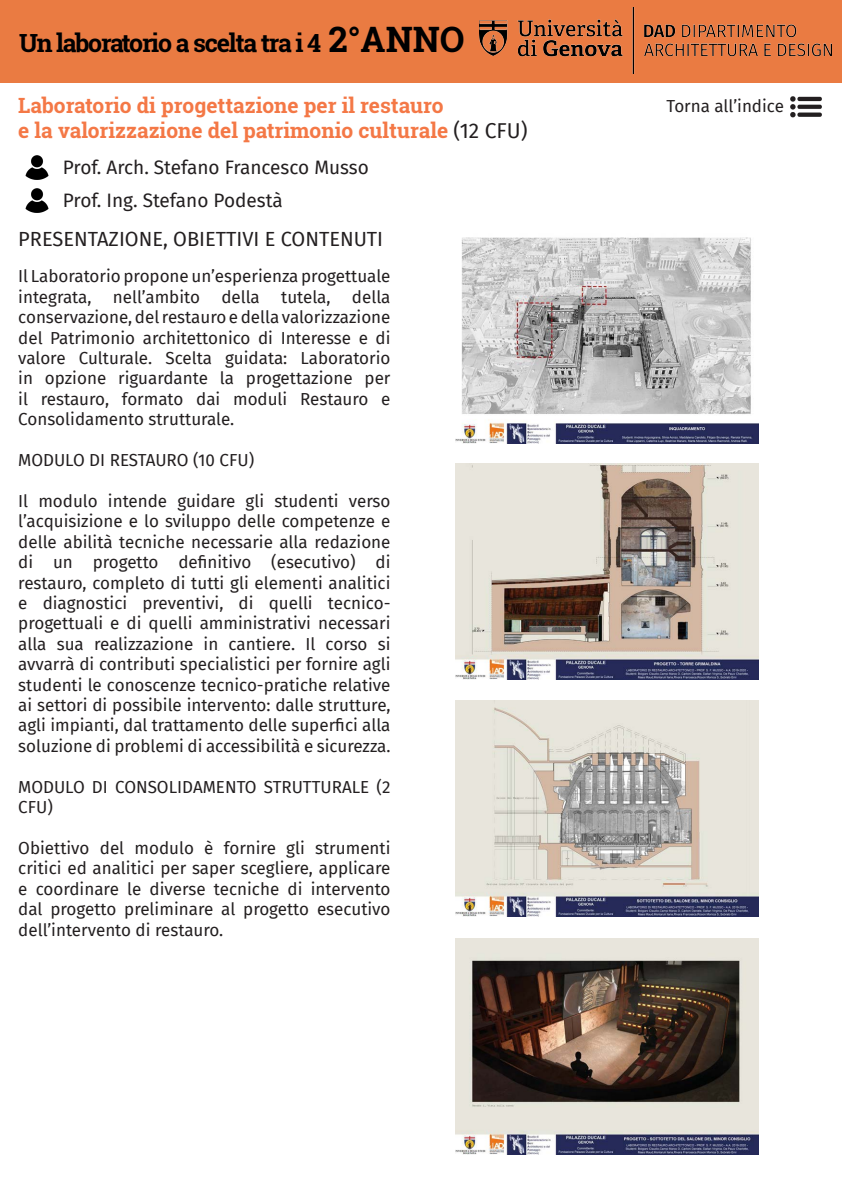
<style>
.page{position:relative;width:842px;height:1191px;background:#fff}
.page>*{position:absolute;margin:0;border:0;box-sizing:border-box;transform-origin:0 0}
.t1{font:700 25px "Roboto Slab";letter-spacing:-.05em;color:#000001}
.t2{font:700 21px "Roboto Slab";color:#f47846}
.t3{font:20px "Fira Sans";color:#231f20}
.t4{font:19px "Fira Sans";color:#231f20}
.t5{font:17px/20.4px "Fira Sans";color:#231f20;text-align:justify}
.s1{font-size:35px}
.s2{font-family:"Fira Sans";font-weight:400;color:#231f20}
</style>
<div class="page">
<div style="left:0;top:0;width:841px;height:82px;background:#ea7b42"></div>
<img style="left:790px;top:96px;width:32px;height:22px">
<img style="left:480px;top:8px;width:351px;height:65px">
<img style="left:25px;top:155px;width:24px;height:25px">
<img style="left:25px;top:188px;width:24px;height:25px">
<img style="left:455px;top:237px;width:303px;height:206px">
<img style="left:455px;top:464px;width:303px;height:216px">
<img style="left:455px;top:700px;width:303px;height:217px">
<img style="left:455px;top:938px;width:303px;height:217px">
<p class="t1" style="left:19px;top:26px;width:447px">Un laboratorio a scelta tra i 4 <span class="s1">2°ANNO</span></p>
<p class="t2" style="left:18px;top:91px;width:427px">Laboratorio di progettazione per il restauro</p>
<p class="t2" style="left:18px;top:116px;width:511px">e la valorizzazione del patrimonio culturale <span class="s2">(12 CFU)</span></p>
<p class="t4" style="left:63px;top:153px;width:307px">Prof. Arch. Stefano Francesco Musso</p>
<p class="t4" style="left:63px;top:186px;width:221px">Prof. Ing. Stefano Podestà</p>
<p class="t3" style="left:18px;top:223px;width:366px">PRESENTAZIONE, OBIETTIVI E CONTENUTI</p>
<p class="t5" style="left:18px;top:266px;width:374px">Il Laboratorio propone un’esperienza progettuale integrata,</p>
<p class="t5" style="left:113px;top:286px;width:89px">nell’ambito</p>
<p class="t5" style="left:221px;top:286px;width:40px">della</p>
<p class="t5" style="left:281px;top:286px;width:51px">tutela,</p>
<p class="t5" style="left:18px;top:286px;width:374px;text-indent:334px">della conservazione, del restauro e della valorizzazione del Patrimonio architettonico di Interesse e di valore Culturale. Scelta guidata: Laboratorio in opzione riguardante la progettazione per il restauro, formato dai moduli Restauro e Consolidamento strutturale.</p>
<p class="t5" style="left:18px;top:449px;width:237px">MODULO DI RESTAURO (10 CFU)</p>
<p class="t5" style="left:18px;top:490px;width:374px">Il modulo intende guidare gli studenti verso l’acquisizione e lo sviluppo delle competenze e delle abilità tecniche necessarie alla redazione di un progetto definitivo (esecutivo) di restauro, completo di tutti gli elementi analitici e diagnostici preventivi, di quelli tecnico&shy;progettuali e di quelli amministrativi necessari alla sua realizzazione in cantiere. Il corso si avvarrà di contributi specialistici per fornire agli studenti le conoscenze tecnico-pratiche relative ai settori di possibile intervento: dalle strutture, agli impianti, dal trattamento delle superfici alla soluzione di problemi di accessibilità e sicurezza.</p>
<p class="t5" style="left:18px;top:776px;width:374px">MODULO DI CONSOLIDAMENTO STRUTTURALE (2<br>CFU)</p>
<p class="t5" style="left:18px;top:837px;width:374px">Obiettivo del modulo è fornire gli strumenti critici ed analitici per saper scegliere, applicare e coordinare le diverse tecniche di intervento dal progetto preliminare al progetto esecutivo dell’intervento di restauro.</p>
<p class="t5" style="left:666px;top:95px;width:119px">Torna all’indice</p>
</div>
